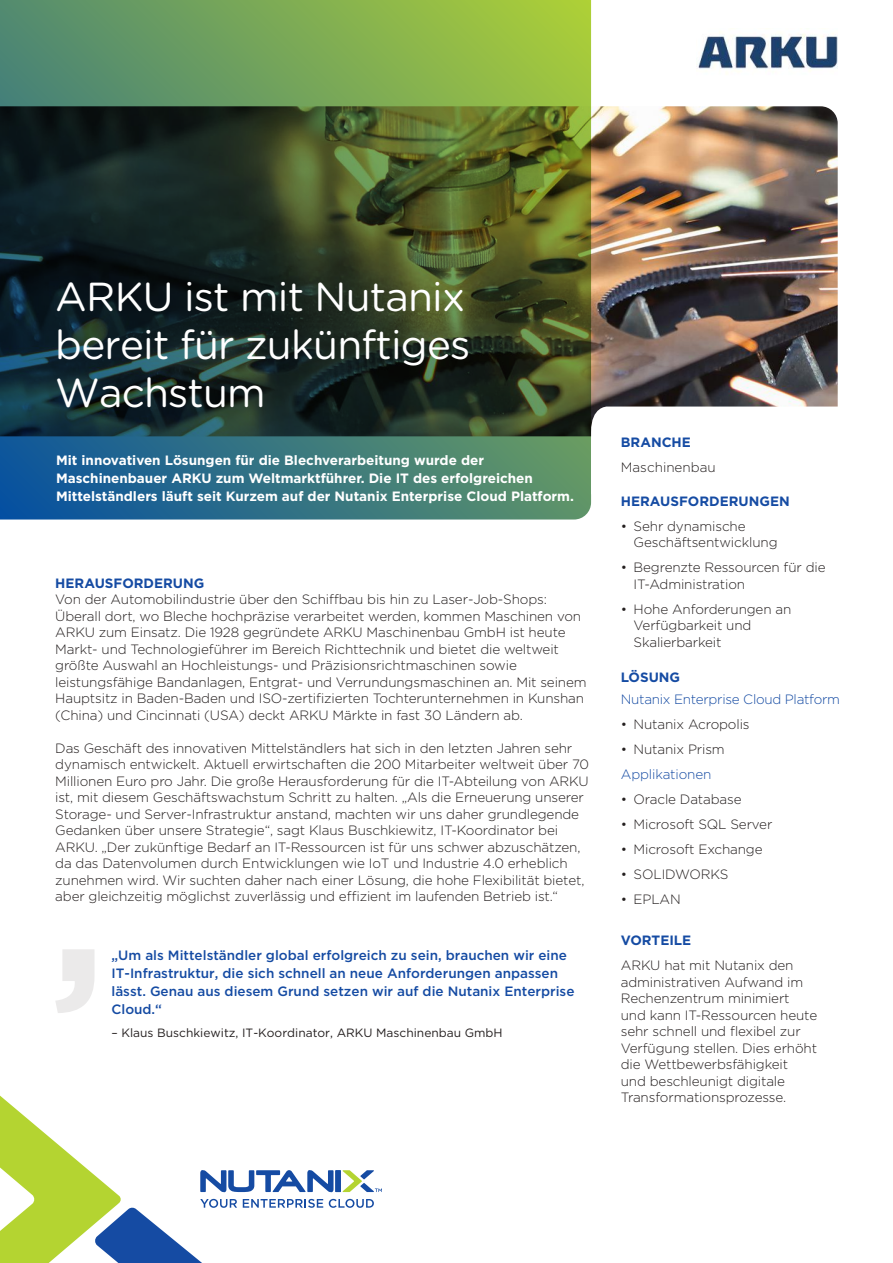
<style>
.page{position:relative;width:893px;height:1263px;background:#fff}
.page>*{position:absolute;margin:0;border:0;box-sizing:border-box;transform-origin:0 0}
.t1{font:40.5px/48px "Gotham Rounded";letter-spacing:-.02em;color:#fff}
.t2{font:300 13.5px/16.5px "Gotham";letter-spacing:-.01em;color:#241f1f}
.t3{font:500 13.5px/18px "Gotham";color:#154ba3}
.t4{font:700 13.5px/18px "Gotham";color:#fff}
.t5{font:700 13.5px "Gotham";color:#154ba3}
.t6{font:300 13.5px "Gotham";letter-spacing:-.02em;color:#154ba3}
.t7{font:12px "Gotham";color:#241f1f}
</style>
<div class="page">
<img style="left:591px;top:106px;width:247px;height:301px">
<svg style="left:0;top:0;width:591px;height:519px;background:#3d5a3e"></svg>
<svg style="left:0;top:1095px;width:382px;height:168px"></svg>
<svg style="left:55px;top:949px;width:39px;height:64px"></svg>
<img style="left:698px;top:32px;width:140px;height:42px">
<h1 class="t1" style="left:55px;top:270px;width:417px">ARKU ist mit Nutanix bereit für zukünftiges<br>Wachstum</h1>
<p class="t4" style="left:56px;top:451px;width:519px">Mit innovativen Lösungen für die Blechverarbeitung wurde der<br>Maschinenbauer ARKU zum Weltmarktführer. Die IT des erfolgreichen<br>Mittelständlers läuft seit Kurzem auf der Nutanix Enterprise Cloud Platform.</p>
<p class="t5" style="left:55px;top:574px;width:151px">HERAUSFORDERUNG</p>
<p class="t2" style="left:55px;top:591px;width:533px">Von der Automobilindustrie über den Schiffbau bis hin zu Laser-Job-Shops:<br>Überall dort, wo Bleche hochpräzise verarbeitet werden, kommen Maschinen von ARKU zum Einsatz. Die 1928 gegründete ARKU Maschinenbau GmbH ist heute Markt- und Technologieführer im Bereich Richttechnik und bietet die weltweit größte Auswahl an Hochleistungs- und Präzisionsrichtmaschinen sowie leistungsfähige Bandanlagen, Entgrat- und Verrundungsmaschinen an. Mit seinem Hauptsitz in Baden-Baden und ISO-zertifizierten Tochterunternehmen in Kunshan (China) und Cincinnati (USA) deckt ARKU Märkte in fast 30 Ländern ab.</p>
<p class="t2" style="left:55px;top:739px;width:535px">Das Geschäft des innovativen Mittelständlers hat sich in den letzten Jahren sehr dynamisch entwickelt. Aktuell erwirtschaften die 200 Mitarbeiter weltweit über 70<br>Millionen Euro pro Jahr. Die große Herausforderung für die IT-Abteilung von ARKU ist, mit diesem Geschäftswachstum Schritt zu halten. „Als die Erneuerung unserer Storage- und Server-Infrastruktur anstand, machten wir uns daher grundlegende Gedanken über unsere Strategie“, sagt Klaus Buschkiewitz, IT-Koordinator bei ARKU. „Der zukünftige Bedarf an IT-Ressourcen ist für uns schwer abzuschätzen, da das Datenvolumen durch Entwicklungen wie IoT und Industrie 4.0 erheblich zunehmen wird. Wir suchten daher nach einer Lösung, die hohe Flexibilität bietet, aber gleichzeitig möglichst zuverlässig und effizient im laufenden Betrieb ist.“</p>
<p class="t3" style="left:112px;top:946px;width:464px">„Um als Mittelständler global erfolgreich zu sein, brauchen wir eine IT-Infrastruktur, die sich schnell an neue Anforderungen anpassen lässt. Genau aus diesem Grund setzen wir auf die Nutanix Enterprise Cloud.“</p>
<p class="t7" style="left:112px;top:1025px;width:393px">– Klaus Buschkiewitz, IT-Koordinator, ARKU Maschinenbau GmbH</p>
<p class="t5" style="left:621px;top:433px;width:72px">BRANCHE</p>
<p class="t2" style="left:621px;top:459px;width:96px">Maschinenbau</p>
<p class="t5" style="left:621px;top:492px;width:170px">HERAUSFORDERUNGEN</p>
<p class="t2" style="left:634px;top:517px;width:145px;text-indent:-13px">• Sehr dynamische<br>Geschäftsentwicklung</p>
<p class="t2" style="left:634px;top:559px;width:193px;text-indent:-13px">• Begrenzte Ressourcen für die<br>IT-Administration</p>
<p class="t2" style="left:634px;top:600px;width:159px;text-indent:-13px">• Hohe Anforderungen an<br>Verfügbarkeit und<br>Skalierbarkeit</p>
<p class="t5" style="left:621px;top:668px;width:61px">LÖSUNG</p>
<p class="t6" style="left:621px;top:690px;width:221px">Nutanix Enterprise Cloud Platform</p>
<p class="t2" style="left:621px;top:715px;width:130px">• Nutanix Acropolis</p>
<p class="t2" style="left:621px;top:740px;width:105px">• Nutanix Prism</p>
<p class="t6" style="left:621px;top:765px;width:92px">Applikationen</p>
<p class="t2" style="left:621px;top:790px;width:122px">• Oracle Database</p>
<p class="t2" style="left:621px;top:815px;width:153px">• Microsoft SQL Server</p>
<p class="t2" style="left:621px;top:840px;width:143px">• Microsoft Exchange</p>
<p class="t2" style="left:621px;top:865px;width:109px">• SOLIDWORKS</p>
<p class="t2" style="left:621px;top:890px;width:61px">• EPLAN</p>
<p class="t5" style="left:621px;top:931px;width:72px">VORTEILE</p>
<p class="t2" style="left:621px;top:957px;width:198px">ARKU hat mit Nutanix den administrativen Aufwand im<br>Rechenzentrum minimiert und kann IT-Ressourcen heute sehr schnell und flexibel zur<br>Verfügung stellen. Dies erhöht die Wettbewerbsfähigkeit<br>und beschleunigt digitale<br>Transformationsprozesse.</p>
</div>
